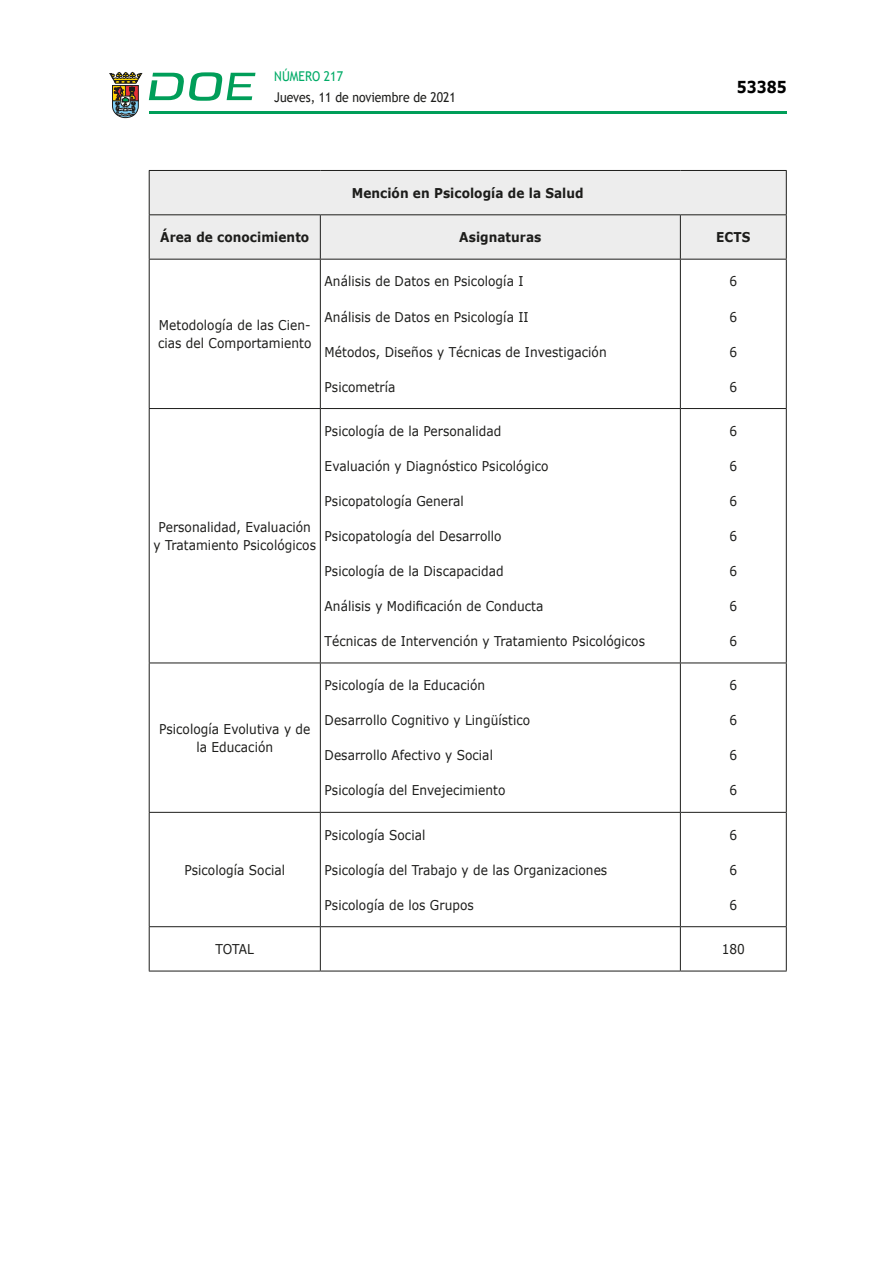
<style>
.page{position:relative;width:893px;height:1263px;background:#fff}
.page>*{position:absolute;margin:0;border:0;box-sizing:border-box;transform-origin:0 0}
.t1{font:700 16.5px "Verdana";color:#000;scale:.85 1}
.CUERPO_DE_TEXTO{font:13.5px/18px "Verdana";letter-spacing:.005em;color:#1d1d1b;text-align:center;scale:.9 1}
.ENCABEZADO_TABLA{font:700 13.5px "Verdana";letter-spacing:.005em;color:#1d1d1b;scale:.9 1}
.t2{font:13.5px "Trebuchet MS";color:#1d1d1b;scale:.9 1}
.t3{font:13.5px "Trebuchet MS";color:#00ab67;scale:.9 1}
</style>
<div class="page">
<hr style="left:149px;top:111px;width:638px;height:3px;background:#009e59">
<svg style="left:109px;top:72px;width:33px;height:46px"></svg>
<svg style="left:149px;top:72px;width:106px;height:29px"></svg>
<div style="left:150px;top:171px;width:636px;height:88px;background:#ededed"></div>
<hr style="left:149px;top:170px;width:171px;height:1px;background:#1d1d1b">
<hr style="left:149px;top:171px;width:1px;height:43px;background:#1d1d1b">
<hr style="left:320px;top:170px;width:360px;height:1px;background:#1d1d1b">
<hr style="left:680px;top:170px;width:107px;height:1px;background:#1d1d1b">
<hr style="left:786px;top:171px;width:1px;height:43px;background:#1d1d1b">
<hr style="left:149px;top:214px;width:171px;height:1px;background:#1d1d1b">
<hr style="left:149px;top:215px;width:1px;height:44px;background:#1d1d1b">
<hr style="left:320px;top:214px;width:360px;height:1px;background:#1d1d1b">
<hr style="left:320px;top:215px;width:1px;height:44px;background:#1d1d1b">
<hr style="left:680px;top:214px;width:107px;height:1px;background:#1d1d1b">
<hr style="left:680px;top:215px;width:1px;height:44px;background:#1d1d1b">
<hr style="left:786px;top:215px;width:1px;height:44px;background:#1d1d1b">
<hr style="left:149px;top:259px;width:171px;height:1px;background:#1d1d1b">
<hr style="left:320px;top:259px;width:360px;height:1px;background:#1d1d1b">
<hr style="left:680px;top:259px;width:107px;height:1px;background:#1d1d1b">
<hr style="left:149px;top:260px;width:1px;height:148px;background:#1d1d1b">
<hr style="left:320px;top:260px;width:1px;height:148px;background:#1d1d1b">
<hr style="left:680px;top:260px;width:1px;height:148px;background:#1d1d1b">
<hr style="left:786px;top:260px;width:1px;height:148px;background:#1d1d1b">
<hr style="left:149px;top:408px;width:171px;height:1px;background:#1d1d1b">
<hr style="left:149px;top:409px;width:1px;height:254px;background:#1d1d1b">
<hr style="left:320px;top:408px;width:360px;height:1px;background:#1d1d1b">
<hr style="left:320px;top:409px;width:1px;height:254px;background:#1d1d1b">
<hr style="left:680px;top:408px;width:107px;height:1px;background:#1d1d1b">
<hr style="left:680px;top:409px;width:1px;height:254px;background:#1d1d1b">
<hr style="left:786px;top:409px;width:1px;height:254px;background:#1d1d1b">
<hr style="left:149px;top:663px;width:171px;height:1px;background:#1d1d1b">
<hr style="left:149px;top:663px;width:1px;height:149px;background:#1d1d1b">
<hr style="left:320px;top:663px;width:360px;height:1px;background:#1d1d1b">
<hr style="left:320px;top:663px;width:1px;height:149px;background:#1d1d1b">
<hr style="left:680px;top:663px;width:107px;height:1px;background:#1d1d1b">
<hr style="left:680px;top:663px;width:1px;height:149px;background:#1d1d1b">
<hr style="left:786px;top:663px;width:1px;height:149px;background:#1d1d1b">
<hr style="left:149px;top:812px;width:171px;height:1px;background:#1d1d1b">
<hr style="left:149px;top:813px;width:1px;height:113px;background:#1d1d1b">
<hr style="left:320px;top:812px;width:360px;height:1px;background:#1d1d1b">
<hr style="left:320px;top:813px;width:1px;height:113px;background:#1d1d1b">
<hr style="left:680px;top:812px;width:107px;height:1px;background:#1d1d1b">
<hr style="left:680px;top:813px;width:1px;height:113px;background:#1d1d1b">
<hr style="left:786px;top:813px;width:1px;height:113px;background:#1d1d1b">
<hr style="left:149px;top:926px;width:171px;height:1px;background:#1d1d1b">
<hr style="left:149px;top:927px;width:1px;height:44px;background:#1d1d1b">
<hr style="left:320px;top:926px;width:360px;height:1px;background:#1d1d1b">
<hr style="left:320px;top:927px;width:1px;height:44px;background:#1d1d1b">
<hr style="left:680px;top:926px;width:107px;height:1px;background:#1d1d1b">
<hr style="left:680px;top:927px;width:1px;height:44px;background:#1d1d1b">
<hr style="left:786px;top:927px;width:1px;height:44px;background:#1d1d1b">
<hr style="left:149px;top:971px;width:171px;height:1px;background:#1d1d1b">
<hr style="left:320px;top:971px;width:360px;height:1px;background:#1d1d1b">
<hr style="left:680px;top:971px;width:107px;height:1px;background:#1d1d1b">
<p class="t3" style="left:274px;top:67px;width:78px">NÚMERO 217</p>
<p class="t2" style="left:274px;top:88px;width:203px">Jueves, 11 de noviembre de 2021</p>
<p class="ENCABEZADO_TABLA" style="left:352px;top:183px;width:259px">Mención en Psicología de la Salud</p>
<p class="t1" style="left:737px;top:75px;width:60px">53385</p>
<p class="ENCABEZADO_TABLA" style="left:160px;top:228px;width:167px">Área de conocimiento</p>
<p class="ENCABEZADO_TABLA" style="left:459px;top:228px;width:93px">Asignaturas</p>
<p class="ENCABEZADO_TABLA" style="left:716px;top:228px;width:39px">ECTS</p>
<p class="CUERPO_DE_TEXTO" style="left:158px;top:316px;width:172px;text-align:left">Metodología de las Cien&shy;cias del Comportamiento</p>
<p class="CUERPO_DE_TEXTO" style="left:325px;top:272px;width:222px">Análisis de Datos en Psicología I</p>
<p class="CUERPO_DE_TEXTO" style="left:325px;top:307px;width:228px">Análisis de Datos en Psicología II</p>
<p class="CUERPO_DE_TEXTO" style="left:325px;top:342px;width:315px">Métodos, Diseños y Técnicas de Investigación</p>
<p class="CUERPO_DE_TEXTO" style="left:325px;top:377px;width:80px">Psicometría</p>
<p class="CUERPO_DE_TEXTO" style="left:154px;top:518px;width:182px">Personalidad, Evaluación y Tratamiento Psicológicos</p>
<p class="CUERPO_DE_TEXTO" style="left:325px;top:422px;width:198px">Psicología de la Personalidad</p>
<p class="CUERPO_DE_TEXTO" style="left:325px;top:457px;width:250px">Evaluación y Diagnóstico Psicológico</p>
<p class="CUERPO_DE_TEXTO" style="left:325px;top:492px;width:156px">Psicopatología General</p>
<p class="CUERPO_DE_TEXTO" style="left:325px;top:527px;width:198px">Psicopatología del Desarrollo</p>
<p class="CUERPO_DE_TEXTO" style="left:325px;top:562px;width:201px">Psicología de la Discapacidad</p>
<p class="CUERPO_DE_TEXTO" style="left:325px;top:597px;width:245px">Análisis y Modificación de Conducta</p>
<p class="CUERPO_DE_TEXTO" style="left:325px;top:632px;width:358px">Técnicas de Intervención y Tratamiento Psicológicos</p>
<p class="CUERPO_DE_TEXTO" style="left:159px;top:720px;width:170px">Psicología Evolutiva y de la Educación</p>
<p class="CUERPO_DE_TEXTO" style="left:325px;top:676px;width:180px">Psicología de la Educación</p>
<p class="CUERPO_DE_TEXTO" style="left:325px;top:711px;width:230px">Desarrollo Cognitivo y Lingüístico</p>
<p class="CUERPO_DE_TEXTO" style="left:325px;top:746px;width:189px">Desarrollo Afectivo y Social</p>
<p class="CUERPO_DE_TEXTO" style="left:325px;top:781px;width:202px">Psicología del Envejecimiento</p>
<p class="CUERPO_DE_TEXTO" style="left:184px;top:861px;width:114px">Psicología Social</p>
<p class="CUERPO_DE_TEXTO" style="left:325px;top:826px;width:114px">Psicología Social</p>
<p class="CUERPO_DE_TEXTO" style="left:325px;top:861px;width:316px">Psicología del Trabajo y de las Organizaciones</p>
<p class="CUERPO_DE_TEXTO" style="left:325px;top:896px;width:167px">Psicología de los Grupos</p>
<p class="CUERPO_DE_TEXTO" style="left:729px;top:272px;width:10px">6</p>
<p class="CUERPO_DE_TEXTO" style="left:729px;top:307px;width:10px">6</p>
<p class="CUERPO_DE_TEXTO" style="left:729px;top:342px;width:10px">6</p>
<p class="CUERPO_DE_TEXTO" style="left:729px;top:377px;width:10px">6</p>
<p class="CUERPO_DE_TEXTO" style="left:729px;top:422px;width:10px">6</p>
<p class="CUERPO_DE_TEXTO" style="left:729px;top:457px;width:10px">6</p>
<p class="CUERPO_DE_TEXTO" style="left:729px;top:492px;width:10px">6</p>
<p class="CUERPO_DE_TEXTO" style="left:729px;top:527px;width:10px">6</p>
<p class="CUERPO_DE_TEXTO" style="left:729px;top:562px;width:10px">6</p>
<p class="CUERPO_DE_TEXTO" style="left:729px;top:597px;width:10px">6</p>
<p class="CUERPO_DE_TEXTO" style="left:729px;top:632px;width:10px">6</p>
<p class="CUERPO_DE_TEXTO" style="left:729px;top:676px;width:10px">6</p>
<p class="CUERPO_DE_TEXTO" style="left:729px;top:711px;width:10px">6</p>
<p class="CUERPO_DE_TEXTO" style="left:729px;top:746px;width:10px">6</p>
<p class="CUERPO_DE_TEXTO" style="left:729px;top:781px;width:10px">6</p>
<p class="CUERPO_DE_TEXTO" style="left:729px;top:826px;width:10px">6</p>
<p class="CUERPO_DE_TEXTO" style="left:729px;top:861px;width:10px">6</p>
<p class="CUERPO_DE_TEXTO" style="left:729px;top:896px;width:10px">6</p>
<p class="CUERPO_DE_TEXTO" style="left:215px;top:940px;width:44px">TOTAL</p>
<p class="CUERPO_DE_TEXTO" style="left:722px;top:940px;width:27px">180</p>
</div>
